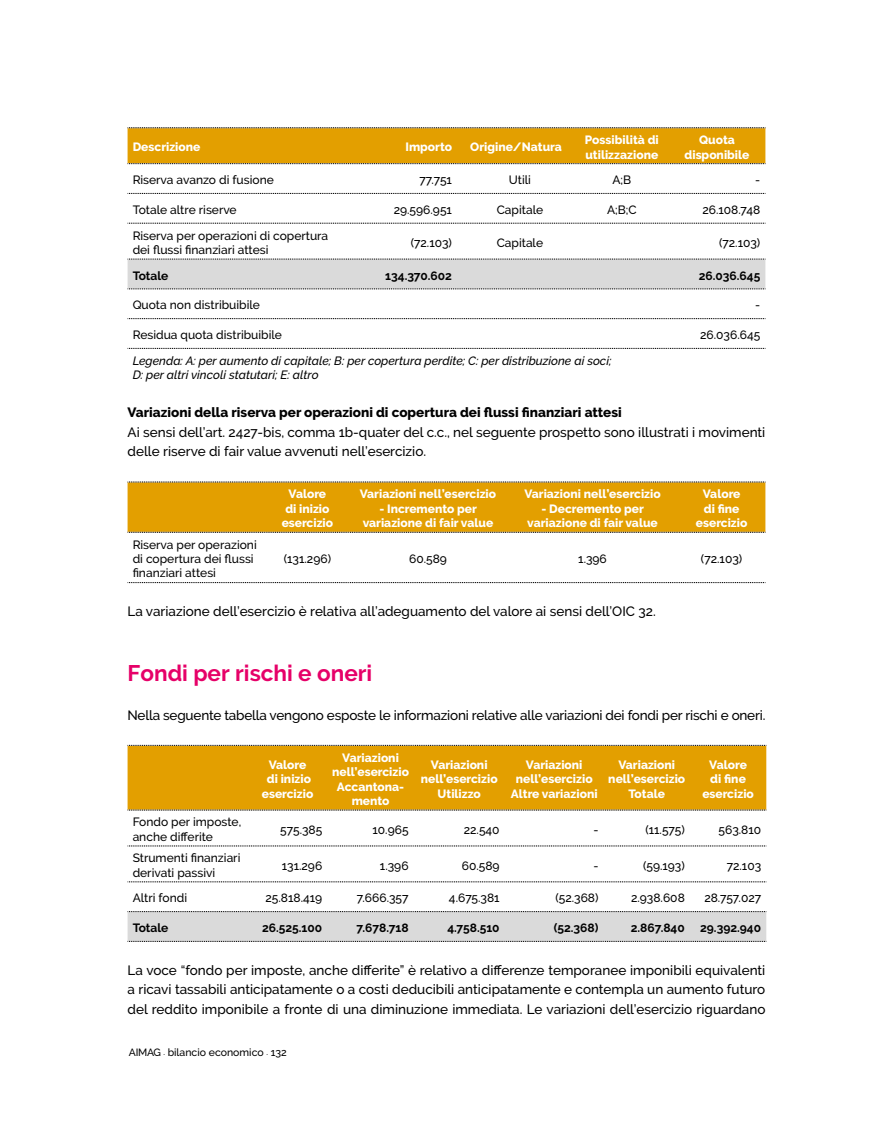
<style>
.page{position:relative;width:893px;height:1127px;background:#fff}
.page>*{position:absolute;margin:0;border:0;box-sizing:border-box;transform-origin:0 0}
.t1{font:700 22.5px "Raleway";color:#e60068}
.t2{font:500 13.5px/19.5px "Raleway";color:#000}
.t3{font:800 13.5px "Raleway";color:#000}
.t4{font:500 12px/14.4px "Raleway";color:#000}
.t5{font:800 12px/14.4px "Raleway";color:#fff;text-align:center}
.t6{font:italic 500 12px/14.4px "Raleway";color:#000}
.t7{font:700 12px "Raleway";color:#000}
.t8{font:500 10.5px "Raleway";color:#000}
.s1{font-size:4.5px}
</style>
<div class="page">
<svg style="left:128px;top:127px;width:638px;height:37px;background:#dd9d08"></svg>
<svg style="left:128px;top:193px;width:638px;height:1px"></svg>
<svg style="left:128px;top:223px;width:638px;height:1px"></svg>
<svg style="left:128px;top:259px;width:638px;height:31px;background:#d5d5d5"></svg>
<svg style="left:128px;top:318px;width:638px;height:1px"></svg>
<svg style="left:128px;top:348px;width:638px;height:1px"></svg>
<div style="left:128px;top:482px;width:638px;height:51px;background:#e39f00"></div>
<svg style="left:128px;top:582px;width:638px;height:1px"></svg>
<div style="left:128px;top:746px;width:638px;height:64px;background:#e39f00"></div>
<svg style="left:128px;top:745px;width:639px;height:1px"></svg>
<svg style="left:128px;top:810px;width:639px;height:1px"></svg>
<svg style="left:128px;top:846px;width:639px;height:1px"></svg>
<svg style="left:128px;top:881px;width:639px;height:1px"></svg>
<svg style="left:128px;top:911px;width:639px;height:31px;background:#d2d2d2"></svg>
<p class="t5" style="left:133px;top:140px;width:69px">Descrizione</p>
<p class="t5" style="left:405px;top:140px;width:48px">Importo</p>
<p class="t5" style="left:470px;top:140px;width:93px">Origine/Natura</p>
<p class="t5" style="left:585px;top:133px;width:75px;text-align:left">Possibilità di utilizzazione</p>
<p class="t5" style="left:685px;top:133px;width:66px">Quota disponibile</p>
<p class="t4" style="left:133px;top:173px;width:143px">Riserva avanzo di fusione</p>
<p class="t4" style="left:420px;top:173px;width:34px">77.751</p>
<p class="t4" style="left:509px;top:173px;width:24px">Utili</p>
<p class="t4" style="left:612px;top:173px;width:20px">A;B</p>
<p class="t4" style="left:755px;top:173px;width:7px">-</p>
<p class="t4" style="left:133px;top:202px;width:106px">Totale altre riserve</p>
<p class="t4" style="left:394px;top:202px;width:60px">29.596.951</p>
<p class="t4" style="left:497px;top:202px;width:48px">Capitale</p>
<p class="t4" style="left:607px;top:202px;width:31px">A;B;C</p>
<p class="t4" style="left:702px;top:202px;width:59px">26.108.748</p>
<p class="t4" style="left:133px;top:228px;width:197px">Riserva per operazioni di copertura dei flussi finanziari attesi</p>
<p class="t4" style="left:411px;top:235px;width:43px">(72.103)</p>
<p class="t4" style="left:497px;top:235px;width:48px">Capitale</p>
<p class="t4" style="left:719px;top:235px;width:43px">(72.103)</p>
<p class="t7" style="left:133px;top:268px;width:37px">Totale</p>
<p class="t7" style="left:385px;top:268px;width:68px">134.370.602</p>
<p class="t7" style="left:699px;top:268px;width:63px">26.036.645</p>
<p class="t4" style="left:133px;top:298px;width:129px">Quota non distribuibile</p>
<p class="t4" style="left:755px;top:298px;width:7px">-</p>
<p class="t4" style="left:133px;top:328px;width:151px">Residua quota distribuibile</p>
<p class="t4" style="left:700px;top:328px;width:62px">26.036.645</p>
<p class="t6" style="left:133px;top:353px;width:480px">Legenda: A: per aumento di capitale; B: per copertura perdite; C: per distribuzione ai soci;<br>D: per altri vincoli statutari; E: altro</p>
<p class="t3" style="left:128px;top:405px;width:496px">Variazioni della riserva per operazioni di copertura dei flussi finanziari attesi</p>
<p class="t2" style="left:128px;top:422px;width:639px">Ai sensi dell’art. 2427-bis, comma 1b-quater del c.c., nel seguente prospetto sono illustrati i movimenti delle riserve di fair value avvenuti nell’esercizio.</p>
<p class="t5" style="left:282px;top:487px;width:53px">Valore di inizio esercizio</p>
<p class="t5" style="left:360px;top:487px;width:138px">Variazioni nell’esercizio</p>
<p class="t5" style="left:524px;top:487px;width:138px">Variazioni nell’esercizio</p>
<p class="t5" style="left:527px;top:501px;width:132px">- Decremento per variazione di fair value</p>
<p class="t5" style="left:696px;top:487px;width:53px">Valore di fine esercizio</p>
<p class="t5" style="left:363px;top:501px;width:132px">- Incremento per variazione di fair value</p>
<p class="t4" style="left:133px;top:537px;width:126px">Riserva per operazioni di copertura dei flussi finanziari attesi</p>
<p class="t4" style="left:284px;top:552px;width:49px">(131.296)</p>
<p class="t4" style="left:409px;top:552px;width:39px">60.589</p>
<p class="t4" style="left:578px;top:552px;width:30px">1.396</p>
<p class="t4" style="left:701px;top:552px;width:43px">(72.103)</p>
<p class="t2" style="left:128px;top:601px;width:530px">La variazione dell’esercizio è relativa all’adeguamento del valore ai sensi dell’OIC 32.</p>
<h1 class="t1" style="left:128px;top:660px;width:246px">Fondi per rischi e oneri</h1>
<p class="t2" style="left:128px;top:705px;width:639px">Nella seguente tabella vengono esposte le informazioni relative alle variazioni dei fondi per rischi e oneri.</p>
<p class="t5" style="left:262px;top:757px;width:53px">Valore di inizio esercizio</p>
<p class="t5" style="left:332px;top:750px;width:78px">Variazioni nell’esercizio<br>Accantona&shy;mento</p>
<p class="t5" style="left:421px;top:757px;width:78px">Variazioni nell’esercizio<br>Utilizzo</p>
<p class="t5" style="left:511px;top:757px;width:88px">Variazioni nell’esercizio<br>Altre variazioni</p>
<p class="t5" style="left:608px;top:757px;width:78px">Variazioni nell’esercizio<br>Totale</p>
<p class="t5" style="left:702px;top:757px;width:53px">Valore di fine esercizio</p>
<p class="t4" style="left:133px;top:815px;width:110px">Fondo per imposte, anche differite</p>
<p class="t4" style="left:280px;top:822px;width:44px">575.385</p>
<p class="t4" style="left:372px;top:822px;width:38px">10.965</p>
<p class="t4" style="left:464px;top:822px;width:37px">22.540</p>
<p class="t4" style="left:593px;top:822px;width:7px">-</p>
<p class="t4" style="left:645px;top:822px;width:41px">(11.575)</p>
<p class="t4" style="left:718px;top:822px;width:44px">563.810</p>
<p class="t4" style="left:133px;top:851px;width:109px">Strumenti finanziari derivati passivi</p>
<p class="t4" style="left:282px;top:858px;width:42px">131.296</p>
<p class="t4" style="left:380px;top:858px;width:30px">1.396</p>
<p class="t4" style="left:462px;top:858px;width:39px">60.589</p>
<p class="t4" style="left:593px;top:858px;width:7px">-</p>
<p class="t4" style="left:643px;top:858px;width:43px">(59.193)</p>
<p class="t4" style="left:727px;top:858px;width:36px">72.103</p>
<p class="t4" style="left:133px;top:891px;width:56px">Altri fondi</p>
<p class="t4" style="left:266px;top:891px;width:58px">25.818.419</p>
<p class="t4" style="left:357px;top:891px;width:53px">7.666.357</p>
<p class="t4" style="left:449px;top:891px;width:52px">4.675.381</p>
<p class="t4" style="left:555px;top:891px;width:45px">(52.368)</p>
<p class="t4" style="left:631px;top:891px;width:55px">2.938.608</p>
<p class="t4" style="left:704px;top:891px;width:58px">28.757.027</p>
<p class="t7" style="left:133px;top:921px;width:37px">Totale</p>
<p class="t7" style="left:262px;top:921px;width:62px">26.525.100</p>
<p class="t7" style="left:356px;top:921px;width:54px">7.678.718</p>
<p class="t7" style="left:447px;top:921px;width:54px">4.758.510</p>
<p class="t7" style="left:554px;top:921px;width:46px">(52.368)</p>
<p class="t7" style="left:631px;top:921px;width:56px">2.867.840</p>
<p class="t7" style="left:700px;top:921px;width:63px">29.392.940</p>
<p class="t2" style="left:128px;top:960px;width:639px;text-align:justify">La voce “fondo per imposte, anche differite” è relativo a differenze temporanee imponibili equivalenti a ricavi tassabili anticipatamente o a costi deducibili anticipatamente e contempla un aumento futuro del reddito imponibile a fronte di una diminuzione immediata. Le variazioni dell’esercizio riguardano</p>
<p class="t8" style="left:129px;top:1046px;width:159px">AIMAG <span class="s1">•</span> bilancio economico <span class="s1">•</span> 132</p>
</div>
